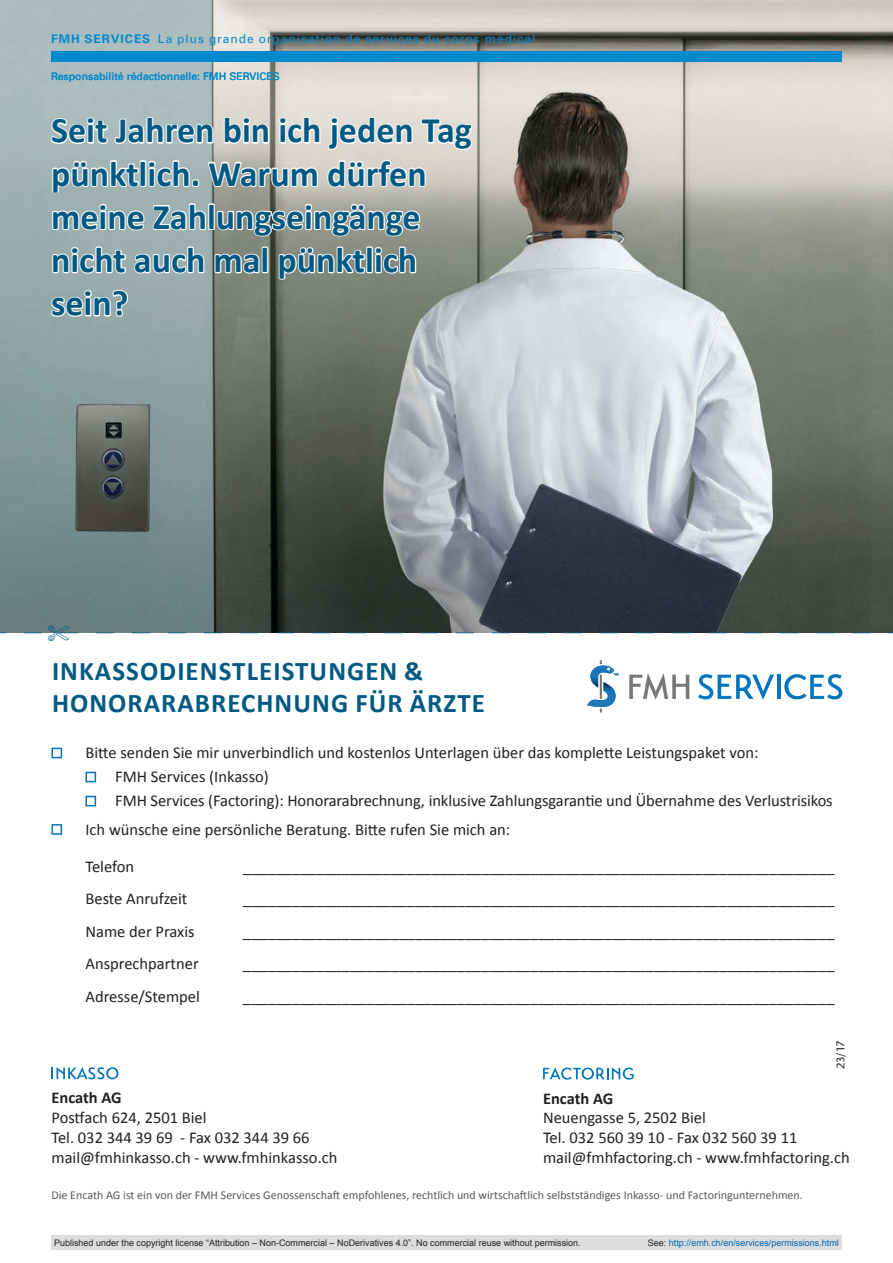
<style>
.page{position:relative;width:893px;height:1263px;background:#fff}
.page>*{position:absolute;margin:0;border:0;box-sizing:border-box;transform-origin:0 0}
.t1{font:700 36px/43.2px "Calibri";color:#005983}
.t2{font:700 27px/32.4px "Calibri";letter-spacing:.04em;color:#005983}
.t3{font:16.5px/19.8px "Calibri";color:#231f20}
.t4{font:700 16.5px "Calibri";letter-spacing:-.005em;color:#231f20}
.t5{font:12px "Calibri";color:#57585a}
.t6{font:12px "Univers LT Std";letter-spacing:.08em;color:#0089cf}
.t7{font:500 11.25px "Stone Sans ITC Std";color:#231f20}
.t8{font:10.5px "Univers LT Std";color:#0089cf}
.t9{font:9px "Arial";color:#231f20}
.t10{font:9px "Arial";color:#0166b3}
.s1{font-weight:700}
.s2{color:#231f20}
</style>
<div class="page">
<img style="left:0;top:0;width:893px;height:632px">
<svg style="left:543px;top:1067px;width:91px;height:12px"></svg>
<svg style="left:51px;top:117px;width:57px;height:27px"></svg>
<svg style="left:115px;top:117px;width:99px;height:27px"></svg>
<svg style="left:224px;top:117px;width:45px;height:27px"></svg>
<svg style="left:279px;top:117px;width:42px;height:27px"></svg>
<svg style="left:328px;top:117px;width:85px;height:33px"></svg>
<svg style="left:421px;top:119px;width:51px;height:31px"></svg>
<svg style="left:52px;top:160px;width:147px;height:33px"></svg>
<svg style="left:208px;top:162px;width:110px;height:25px"></svg>
<svg style="left:327px;top:160px;width:99px;height:27px"></svg>
<svg style="left:52px;top:204px;width:92px;height:26px"></svg>
<svg style="left:153px;top:203px;width:267px;height:33px"></svg>
<svg style="left:52px;top:246px;width:74px;height:28px"></svg>
<svg style="left:134px;top:246px;width:70px;height:28px"></svg>
<svg style="left:215px;top:246px;width:53px;height:28px"></svg>
<svg style="left:279px;top:246px;width:137px;height:34px"></svg>
<svg style="left:51px;top:290px;width:77px;height:27px"></svg>
<svg style="left:852px;top:632px;width:18px;height:1px"></svg>
<svg style="left:816px;top:632px;width:18px;height:1px"></svg>
<svg style="left:780px;top:632px;width:18px;height:1px"></svg>
<svg style="left:744px;top:632px;width:18px;height:1px"></svg>
<svg style="left:708px;top:632px;width:18px;height:1px"></svg>
<svg style="left:672px;top:632px;width:18px;height:1px"></svg>
<svg style="left:636px;top:632px;width:18px;height:1px"></svg>
<svg style="left:600px;top:632px;width:18px;height:1px"></svg>
<svg style="left:564px;top:632px;width:18px;height:1px"></svg>
<svg style="left:528px;top:632px;width:18px;height:1px"></svg>
<svg style="left:492px;top:632px;width:18px;height:1px"></svg>
<svg style="left:456px;top:632px;width:18px;height:1px"></svg>
<svg style="left:420px;top:632px;width:18px;height:1px"></svg>
<svg style="left:384px;top:632px;width:18px;height:1px"></svg>
<svg style="left:348px;top:632px;width:18px;height:1px"></svg>
<svg style="left:312px;top:632px;width:18px;height:1px"></svg>
<svg style="left:276px;top:632px;width:18px;height:1px"></svg>
<svg style="left:240px;top:632px;width:18px;height:1px"></svg>
<svg style="left:204px;top:632px;width:18px;height:1px"></svg>
<svg style="left:168px;top:632px;width:18px;height:1px"></svg>
<svg style="left:132px;top:632px;width:18px;height:1px"></svg>
<svg style="left:96px;top:632px;width:18px;height:1px"></svg>
<svg style="left:24px;top:632px;width:18px;height:1px"></svg>
<svg style="left:698px;top:674px;width:76px;height:25px"></svg>
<hr style="left:777px;top:675px;width:3px;height:24px;background:#0074bc">
<svg style="left:784px;top:674px;width:58px;height:25px"></svg>
<svg style="left:629px;top:674px;width:60px;height:25px"></svg>
<svg style="left:587px;top:660px;width:32px;height:53px"></svg>
<svg style="left:51px;top:748px;width:11px;height:10px"></svg>
<svg style="left:86px;top:772px;width:10px;height:10px"></svg>
<svg style="left:86px;top:796px;width:10px;height:10px"></svg>
<svg style="left:51px;top:824px;width:11px;height:11px"></svg>
<svg style="left:51px;top:1067px;width:67px;height:12px"></svg>
<div style="left:51px;top:51px;width:791px;height:11px;background:#0089cf"></div>
<div style="left:51px;top:1235px;width:791px;height:15px;background:#dcdddf"></div>
<svg style="left:48px;top:625px;width:30px;height:9px"></svg>
<p class="t6" style="left:51px;top:31px;width:486px"><span class="s1">FMH SERVICES</span> La plus grande organisation de services du corps médical</p>
<p class="t8" style="left:51px;top:70px;width:230px">Responsabilité rédactionnelle: FMH SERVICES</p>
<h1 class="t1" style="left:51px;top:109px;width:422px">Seit Jahren bin ich jeden Tag pünktlich. Warum dürfen meine Zahlungseingänge nicht auch mal pünktlich sein?</h1>
<h2 class="t2" style="left:52px;top:655px;width:435px">INKASSODIENSTLEISTUNGEN &amp;<br>HONORARABRECHNUNG FÜR ÄRZTE</h2>
<p class="t3" style="left:115px;top:741px;width:719px;line-height:24px;text-indent:-30px">Bitte senden Sie mir unverbindlich und kostenlos Unterlagen über das komplette Leistungspaket von:<br>FMH Services (Inkasso)<br>FMH Services (Factoring): Honorarabrechnung, inklusive Zahlungsgarantie und Übernahme des Verlustrisikos</p>
<p class="t3" style="left:85px;top:819px;width:426px">Ich wünsche eine persönliche Beratung. Bitte rufen Sie mich an:</p>
<p class="t3" style="left:86px;top:856px;width:50px">Telefon</p>
<p class="t3" style="left:243px;top:856px;width:593px">________________________________________________________________________</p>
<p class="t3" style="left:86px;top:889px;width:103px">Beste Anrufzeit</p>
<p class="t3" style="left:243px;top:889px;width:593px">________________________________________________________________________</p>
<p class="t3" style="left:86px;top:921px;width:111px">Name der Praxis</p>
<p class="t3" style="left:243px;top:921px;width:593px">________________________________________________________________________</p>
<p class="t3" style="left:86px;top:954px;width:115px">Ansprechpartner</p>
<p class="t3" style="left:243px;top:954px;width:593px">________________________________________________________________________</p>
<p class="t3" style="left:86px;top:986px;width:116px">Adresse/Stempel</p>
<p class="t3" style="left:243px;top:986px;width:593px">________________________________________________________________________</p>
<p class="t7" style="left:834px;top:1069px;width:31px;rotate:-90deg">23/17</p>
<p class="t4" style="left:51px;top:1087px;width:72px">Encath AG</p>
<p class="t3" style="left:51px;top:1108px;width:287px">Postfach 624, 2501 Biel<br>Tel. 032 344 39 69 - Fax 032 344 39 66 mail@fmhinkasso.ch - www.fmhinkasso.ch</p>
<p class="t5" style="left:51px;top:1188px;width:753px">Die Encath AG ist ein von der FMH Services Genossenschaft empfohlenes, rechtlich und wirtschaftlich selbstständiges Inkasso- und Factoringunternehmen.</p>
<p class="t4" style="left:543px;top:1088px;width:72px">Encath AG</p>
<p class="t3" style="left:543px;top:1108px;width:308px">Neuengasse 5, 2502 Biel<br>Tel. 032 560 39 10 - Fax 032 560 39 11 mail@fmhfactoring.ch - www.fmhfactoring.ch</p>
<p class="t9" style="left:54px;top:1237px;width:528px">Published under the copyright license “Attribution – Non-Commercial – NoDerivatives 4.0”. No commercial reuse without permission.</p>
<p class="t10" style="left:648px;top:1237px;width:193px"><span class="s2">See:</span> http://emh.ch/en/services/permissions.html</p>
</div>
